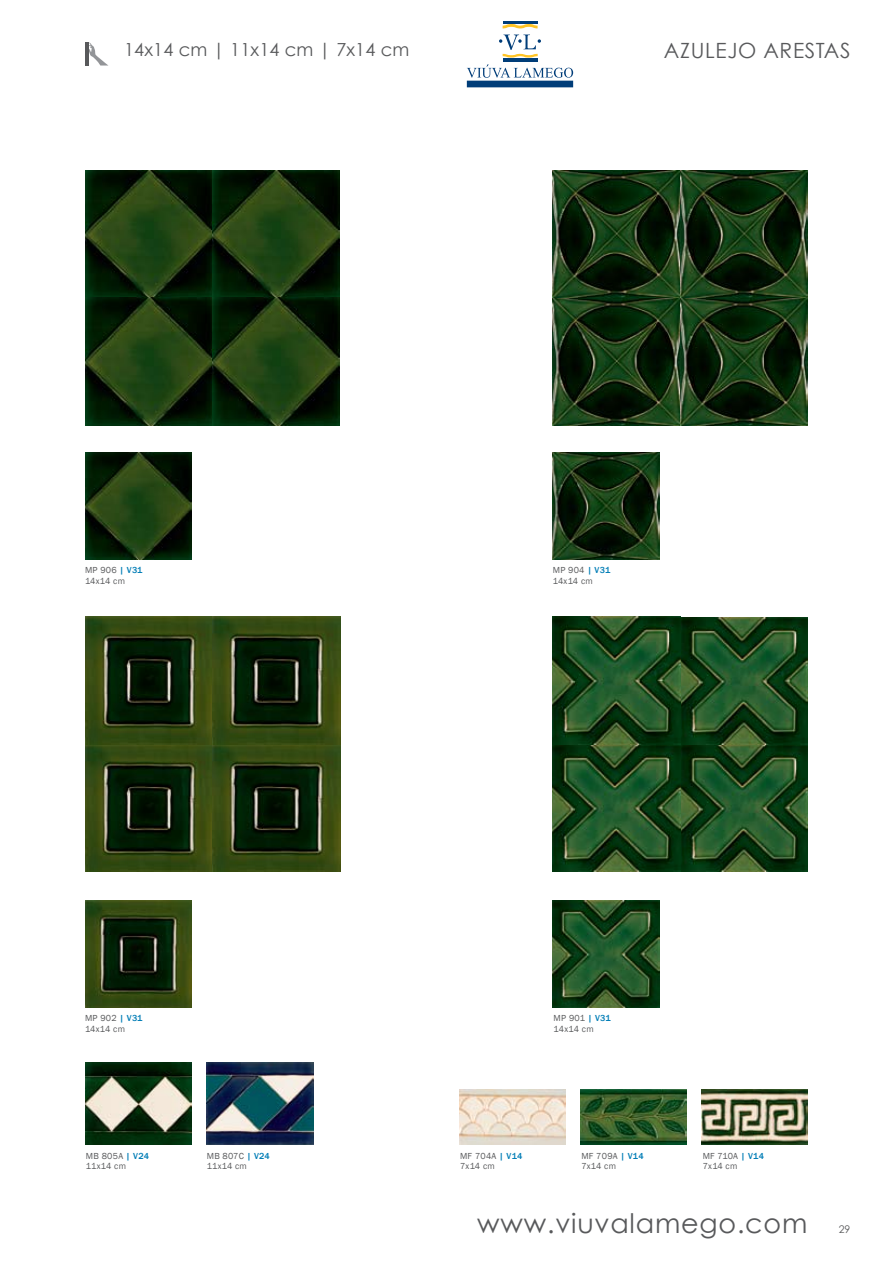
<style>
.page{position:relative;width:893px;height:1263px;background:#fff}
.page>*{position:absolute;margin:0;border:0;box-sizing:border-box;transform-origin:0 0}
.t1{font:27px "Century Gothic";letter-spacing:.03em;color:#58595b}
.t2{font:21px "Century Gothic";letter-spacing:.03em;color:#58595b}
.t3{font:18px "Century Gothic";letter-spacing:.01em;color:#58595b}
.t4{font:10.5px "Century Gothic";color:#58595b}
.t5{font:9px/10.8px "Franklin Gothic";letter-spacing:.03em;color:#58595b}
.s1{font-weight:500;color:#007db6}
</style>
<div class="page">
<svg style="left:88px;top:43px;width:20px;height:23px"></svg>
<hr style="left:85px;top:43px;width:3px;height:23px;background:#58595b">
<img style="left:85px;top:453px;width:106px;height:106px">
<img style="left:85px;top:901px;width:106px;height:106px">
<img style="left:553px;top:453px;width:106px;height:106px">
<img style="left:459px;top:1090px;width:107px;height:55px">
<img style="left:580px;top:1090px;width:107px;height:55px">
<img style="left:702px;top:1090px;width:106px;height:55px">
<img style="left:207px;top:1062px;width:106px;height:83px">
<img style="left:85px;top:1062px;width:106px;height:83px">
<img style="left:553px;top:901px;width:106px;height:106px">
<img style="left:553px;top:170px;width:255px;height:255px">
<img style="left:85px;top:170px;width:255px;height:255px">
<img style="left:553px;top:617px;width:255px;height:255px">
<img style="left:85px;top:617px;width:255px;height:255px">
<div style="left:467px;top:81px;width:106px;height:6px;background:#003d79"></div>
<svg style="left:467px;top:65px;width:106px;height:13px"></svg>
<hr style="left:503px;top:21px;width:35px;height:2px;background:#003d79">
<svg style="left:503px;top:24px;width:35px;height:4px"></svg>
<hr style="left:503px;top:58px;width:35px;height:3px;background:#003d79">
<svg style="left:499px;top:35px;width:42px;height:23px"></svg>
<h3 class="t3" style="left:124px;top:39px;width:287px">14x14 cm | 11x14 cm | 7x14 cm</h3>
<h2 class="t2" style="left:664px;top:38px;width:188px">AZULEJO ARESTAS</h2>
<p class="t5" style="left:85px;top:565px;width:59px">MP 906 <span class="s1">| V31<br></span>14x14 cm</p>
<p class="t5" style="left:553px;top:565px;width:59px">MP 904 <span class="s1">| V31<br></span>14x14 cm</p>
<p class="t5" style="left:85px;top:1013px;width:59px">MP 902 <span class="s1">| V31<br></span>14x14 cm</p>
<p class="t5" style="left:554px;top:1013px;width:59px">MP 901 <span class="s1">| V31<br></span>14x14 cm</p>
<p class="t5" style="left:86px;top:1150px;width:65px">MB 805A <span class="s1">| V24<br></span>11x14 cm</p>
<p class="t5" style="left:207px;top:1150px;width:64px">MB 807C <span class="s1">| V24<br></span>11x14 cm</p>
<p class="t5" style="left:460px;top:1150px;width:64px">MF 704A <span class="s1">| V14<br></span>7x14 cm</p>
<p class="t5" style="left:581px;top:1150px;width:64px">MF 709A <span class="s1">| V14<br></span>7x14 cm</p>
<p class="t5" style="left:703px;top:1150px;width:63px">MF 710A <span class="s1">| V14<br></span>7x14 cm</p>
<h1 class="t1" style="left:477px;top:1207px;width:332px">www.viuvalamego.com</h1>
<p class="t4" style="left:839px;top:1223px;width:13px">29</p>
</div>
